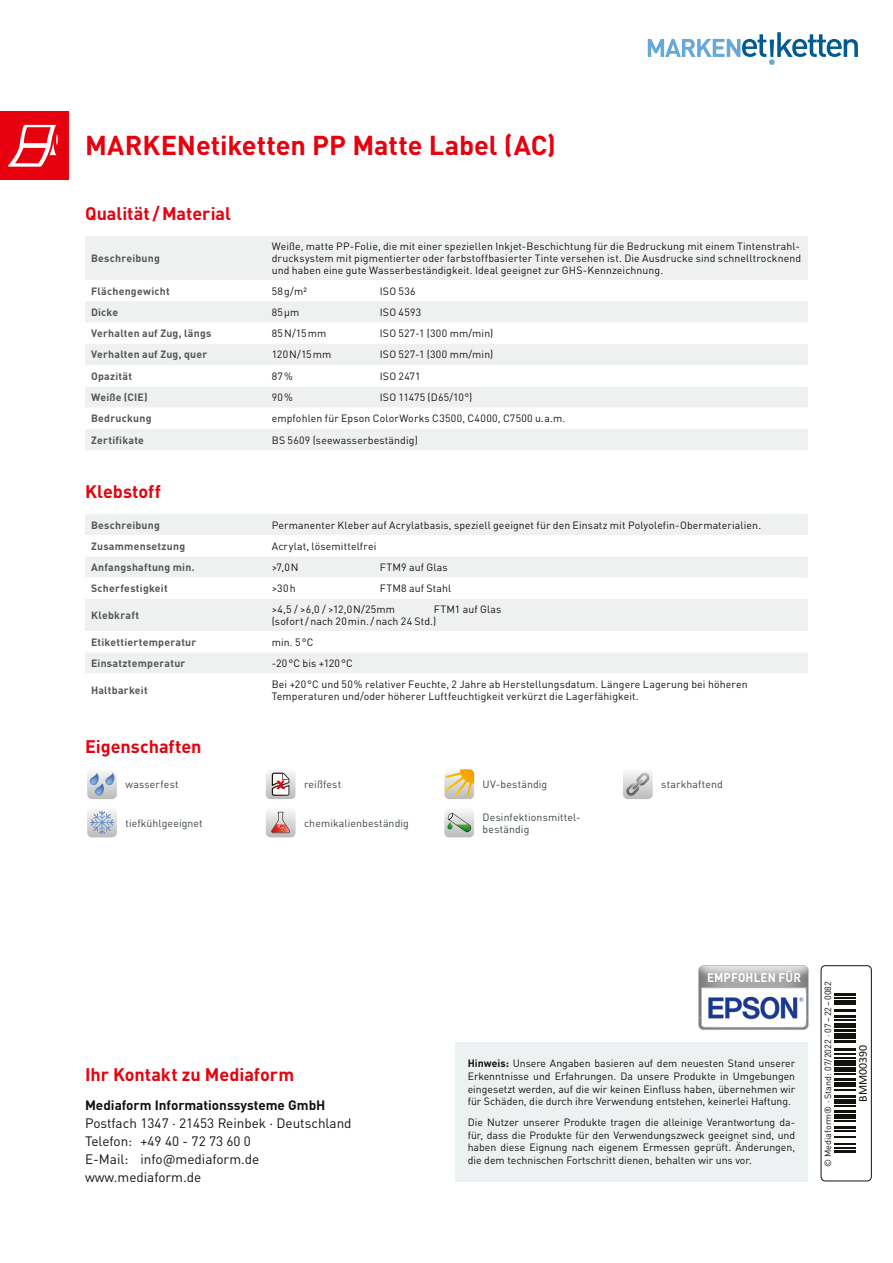
<style>
.page{position:relative;width:893px;height:1263px;background:#fff}
.page>*{position:absolute;margin:0;border:0;box-sizing:border-box;transform-origin:0 0}
.t1{font:700 27px "DINOT";letter-spacing:-.005em;color:#e7000e}
.t2{font:700 18px "DINOT";color:#e7000e}
.t3{font:13.5px/18px "DINOT";color:#12120d}
.t4{font:700 13.5px "DINOT";color:#12120d}
.t5{font:700 12.6px "DINOT";letter-spacing:.015em;color:#fff;scale:.92 1}
.t6{font:11.85px "Calibri";color:#12120d}
.t7{font:10.5px/12.6px "DINOT";letter-spacing:.01em;color:#12120d;text-align:justify}
.t8{font:700 10.5px "DINOT";letter-spacing:.02em;color:#555756}
.t9{font:10.5px/12px "DINOT";letter-spacing:.01em;color:#394340}
.t10{font:10.5px "DINOT";letter-spacing:-.02em;color:#12120d}
.t11{font:9px "DINOT";color:#12120d}
.s1{font-weight:700}
</style>
<div class="page">
<svg style="left:648px;top:32px;width:210px;height:33px"></svg>
<svg style="left:0;top:112px;width:68px;height:68px;background:#ea232f"></svg>
<div style="left:821px;top:965px;width:51px;height:216px;border:1px solid #12120d;border-radius:4px"></div>
<hr style="left:834px;top:1150px;width:22px;height:3px;background:#12120d">
<svg style="left:834px;top:1148px;width:22px;height:1px"></svg>
<hr style="left:834px;top:1143px;width:22px;height:2px;background:#12120d">
<hr style="left:834px;top:1136px;width:22px;height:2px;background:#12120d">
<hr style="left:834px;top:1130px;width:22px;height:2px;background:#12120d">
<hr style="left:834px;top:1126px;width:22px;height:3px;background:#12120d">
<hr style="left:834px;top:1120px;width:22px;height:2px;background:#12120d">
<hr style="left:834px;top:1115px;width:22px;height:4px;background:#12120d">
<hr style="left:834px;top:1110px;width:22px;height:3px;background:#12120d">
<svg style="left:834px;top:1105px;width:22px;height:1px"></svg>
<hr style="left:834px;top:1099px;width:22px;height:4px;background:#12120d">
<hr style="left:834px;top:1095px;width:22px;height:3px;background:#12120d">
<svg style="left:834px;top:1089px;width:22px;height:1px"></svg>
<hr style="left:834px;top:1082px;width:22px;height:4px;background:#12120d">
<hr style="left:834px;top:1077px;width:22px;height:3px;background:#12120d">
<hr style="left:834px;top:1073px;width:22px;height:2px;background:#12120d">
<div style="left:834px;top:1067px;width:22px;height:5px;background:#12120d"></div>
<div style="left:834px;top:1060px;width:22px;height:6px;background:#12120d"></div>
<hr style="left:834px;top:1057px;width:22px;height:2px;background:#12120d">
<hr style="left:834px;top:1053px;width:22px;height:2px;background:#12120d">
<hr style="left:834px;top:1047px;width:22px;height:3px;background:#12120d">
<hr style="left:834px;top:1040px;width:22px;height:3px;background:#12120d">
<div style="left:834px;top:1033px;width:22px;height:6px;background:#12120d"></div>
<hr style="left:834px;top:1029px;width:22px;height:3px;background:#12120d">
<hr style="left:834px;top:1023px;width:22px;height:4px;background:#12120d">
<svg style="left:834px;top:1019px;width:22px;height:1px"></svg>
<hr style="left:834px;top:1015px;width:22px;height:2px;background:#12120d">
<hr style="left:834px;top:1009px;width:22px;height:3px;background:#12120d">
<div style="left:834px;top:1000px;width:22px;height:5px;background:#12120d"></div>
<hr style="left:834px;top:997px;width:22px;height:2px;background:#12120d">
<hr style="left:834px;top:993px;width:22px;height:3px;background:#12120d">
<svg style="left:698px;top:965px;width:111px;height:65px"></svg>
<img style="left:707px;top:993px;width:98px;height:28px">
<div style="left:85px;top:236px;width:723px;height:214px;background:#eff0f0"></div>
<svg style="left:85px;top:280px;width:723px;height:149px"></svg>
<div style="left:85px;top:514px;width:723px;height:21px;background:#eff0f0"></div>
<svg style="left:85px;top:557px;width:723px;height:116px;fill:#eff0f0"></svg>
<svg style="left:87px;top:772px;width:30px;height:27px"></svg>
<svg style="left:266px;top:772px;width:30px;height:27px"></svg>
<svg style="left:444px;top:769px;width:30px;height:30px"></svg>
<svg style="left:623px;top:772px;width:30px;height:27px"></svg>
<svg style="left:87px;top:810px;width:30px;height:27px"></svg>
<svg style="left:266px;top:811px;width:30px;height:26px"></svg>
<svg style="left:444px;top:811px;width:30px;height:26px"></svg>
<div style="left:455px;top:1042px;width:353px;height:139px;background:#eef1f1"></div>
<h1 class="t1" style="left:85px;top:128px;width:472px">MARKENetiketten PP Matte Label (AC)</h1>
<h2 class="t2" style="left:85px;top:202px;width:147px">Qualität / Material</h2>
<p class="t8" style="left:91px;top:251px;width:70px">Beschreibung</p>
<p class="t7" style="left:272px;top:240px;width:531px;line-height:12px">Weiße, matte PP-Folie, die mit einer speziellen Inkjet-Beschichtung für die Bedruckung mit einem Tintenstrahl&shy;drucksystem mit pigmentierter oder farbstoffbasierter Tinte versehen ist. Die Ausdrucke sind schnelltrocknend und haben eine gute Wasserbeständigkeit. Ideal geeignet zur GHS-Kennzeichnung.</p>
<p class="t8" style="left:91px;top:284px;width:80px">Flächengewicht</p>
<p class="t7" style="left:272px;top:284px;width:37px">58g/m²</p>
<p class="t7" style="left:380px;top:284px;width:37px">ISO 536</p>
<p class="t8" style="left:91px;top:305px;width:29px">Dicke</p>
<p class="t7" style="left:272px;top:306px;width:29px">85µm</p>
<p class="t7" style="left:380px;top:306px;width:43px">ISO 4593</p>
<p class="t8" style="left:91px;top:327px;width:122px">Verhalten auf Zug, längs</p>
<p class="t7" style="left:272px;top:327px;width:56px">85N/15mm</p>
<p class="t7" style="left:380px;top:327px;width:115px">ISO 527-1 (300 mm/min)</p>
<p class="t8" style="left:91px;top:348px;width:118px">Verhalten auf Zug, quer</p>
<p class="t7" style="left:272px;top:348px;width:61px">120N/15mm</p>
<p class="t7" style="left:380px;top:348px;width:115px">ISO 527-1 (300 mm/min)</p>
<p class="t8" style="left:91px;top:369px;width:43px">Opazität</p>
<p class="t7" style="left:272px;top:369px;width:23px">87%</p>
<p class="t7" style="left:380px;top:369px;width:42px">ISO 2471</p>
<p class="t8" style="left:91px;top:390px;width:58px">Weiße (CIE)</p>
<p class="t7" style="left:272px;top:391px;width:23px">90%</p>
<p class="t10" style="left:380px;top:391px;width:94px">ISO 11475 (D65/10°)</p>
<p class="t8" style="left:91px;top:412px;width:62px">Bedruckung</p>
<p class="t7" style="left:272px;top:412px;width:295px">empfohlen für Epson ColorWorks C3500, C4000, C7500 u.a.m.</p>
<p class="t8" style="left:91px;top:433px;width:54px">Zertifikate</p>
<p class="t7" style="left:272px;top:433px;width:148px">BS 5609 (seewasserbeständig)</p>
<h2 class="t2" style="left:85px;top:480px;width:77px">Klebstoff</h2>
<p class="t8" style="left:91px;top:518px;width:70px">Beschreibung</p>
<p class="t7" style="left:272px;top:518px;width:491px">Permanenter Kleber auf Acrylatbasis, speziell geeignet für den Einsatz mit Polyolefin-Obermaterialien.</p>
<p class="t8" style="left:91px;top:539px;width:96px">Zusammensetzung</p>
<p class="t7" style="left:272px;top:539px;width:106px">Acrylat, lösemittelfrei</p>
<p class="t8" style="left:91px;top:560px;width:105px">Anfangshaftung min.</p>
<p class="t7" style="left:272px;top:561px;width:28px">&gt;7,0N</p>
<p class="t7" style="left:380px;top:561px;width:69px">FTM9 auf Glas</p>
<p class="t8" style="left:91px;top:582px;width:78px">Scherfestigkeit</p>
<p class="t7" style="left:272px;top:582px;width:25px">&gt;30h</p>
<p class="t7" style="left:380px;top:582px;width:73px">FTM8 auf Stahl</p>
<p class="t8" style="left:91px;top:608px;width:50px">Klebkraft</p>
<p class="t7" style="left:272px;top:603px;width:125px">&gt;4,5 / &gt;6,0 / &gt;12,0N/25mm</p>
<p class="t7" style="left:272px;top:603px;width:231px;line-height:12px;text-indent:162px">FTM1 auf Glas (sofort/ nach 20min./ nach 24 Std.)</p>
<p class="t8" style="left:91px;top:635px;width:107px">Etikettiertemperatur</p>
<p class="t7" style="left:272px;top:635px;width:43px">min. 5°C</p>
<p class="t8" style="left:91px;top:656px;width:96px">Einsatztemperatur</p>
<p class="t7" style="left:272px;top:657px;width:83px">-20°C bis +120°C</p>
<p class="t8" style="left:91px;top:683px;width:58px">Haltbarkeit</p>
<p class="t7" style="left:272px;top:678px;width:477px;line-height:12px">Bei +20°C und 50% relativer Feuchte, 2 Jahre ab Herstellungsdatum. Längere Lagerung bei höheren<br>Temperaturen und/oder höherer Luftfeuchtigkeit verkürzt die Lagerfähigkeit.</p>
<h2 class="t2" style="left:85px;top:735px;width:118px">Eigenschaften</h2>
<p class="t9" style="left:125px;top:778px;width:55px">wasserfest</p>
<p class="t9" style="left:304px;top:778px;width:39px">reißfest</p>
<p class="t9" style="left:483px;top:778px;width:66px">UV-beständig</p>
<p class="t9" style="left:661px;top:778px;width:63px">starkhaftend</p>
<p class="t9" style="left:125px;top:816px;width:79px">tiefkühlgeeignet</p>
<p class="t9" style="left:304px;top:816px;width:106px">chemikalienbeständig</p>
<p class="t9" style="left:483px;top:810px;width:99px">Desinfektionsmittel&shy;beständig</p>
<h2 class="t2" style="left:85px;top:1062px;width:211px">Ihr Kontakt zu Mediaform</h2>
<p class="t4" style="left:85px;top:1096px;width:242px">Mediaform Informationssysteme GmbH</p>
<p class="t3" style="left:85px;top:1113px;width:268px">Postfach 1347 · 21453 Reinbek · Deutschland<br>Telefon: +49 40 - 72 73 60 0<br>E-Mail: info@mediaform.de www.mediaform.de</p>
<p class="t5" style="left:707px;top:969px;width:104px">EMPFOHLEN FÜR</p>
<p class="t7" style="left:468px;top:1057px;width:329px"><span class="s1">Hinweis:</span> Unsere Angaben basieren auf dem neuesten Stand unserer Erkenntnisse und Erfahrungen. Da unsere Produkte in Umgebungen eingesetzt werden, auf die wir keinen Einfluss haben, übernehmen wir für Schäden, die durch ihre Verwendung entstehen, keinerlei Haftung.</p>
<p class="t7" style="left:468px;top:1116px;width:329px">Die Nutzer unserer Produkte tragen die alleinige Verantwortung da&shy;für, dass die Produkte für den Verwendungszweck geeignet sind, und haben diese Eignung nach eigenem Ermessen geprüft. Änderungen, die dem technischen Fortschritt dienen, behalten wir uns vor.</p>
<p class="t11" style="left:822px;top:1167px;width:187px;rotate:-90deg">© Mediaform® · Stand: 07/2022 · 07– 22 – 0082</p>
<p class="t6" style="left:855px;top:1102px;width:58px;rotate:-90deg">BMM00390</p>
</div>
